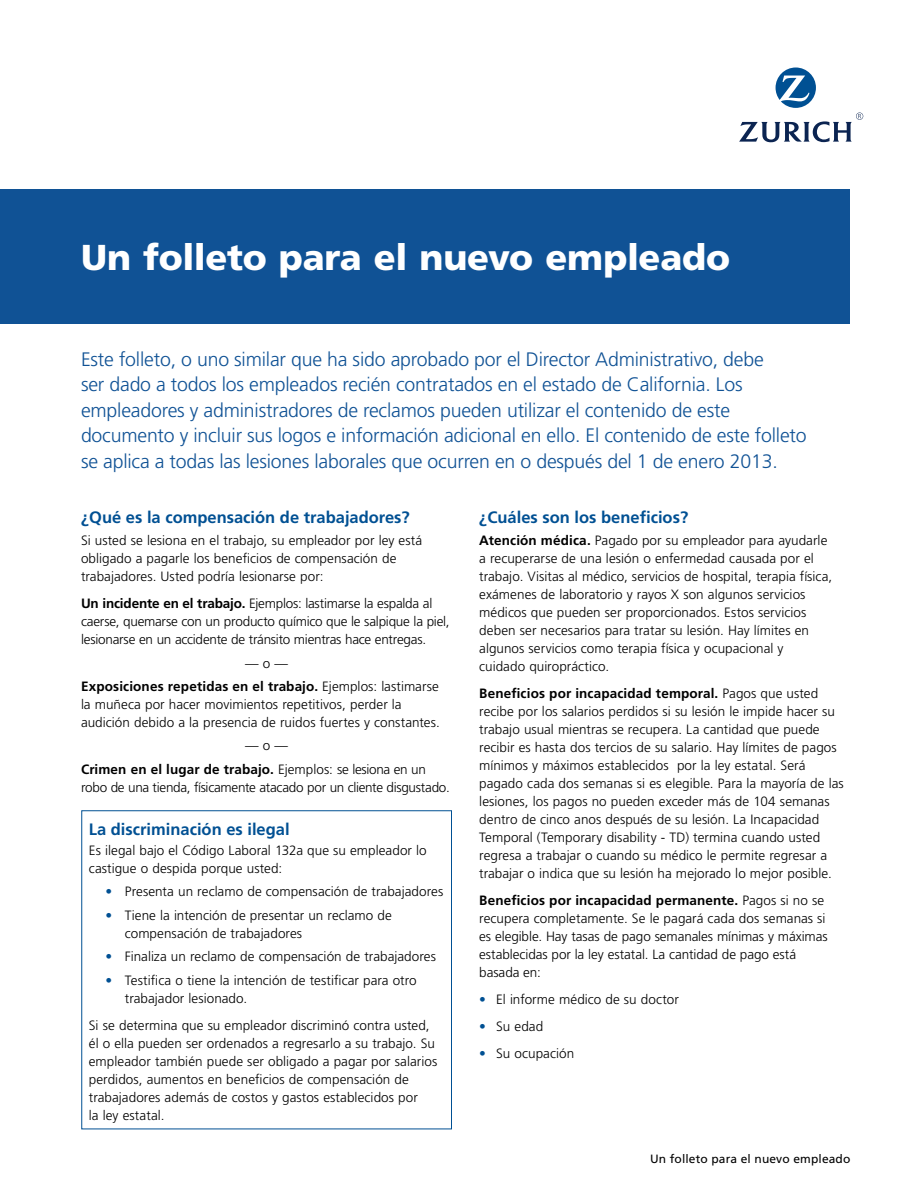
<style>
.page{position:relative;width:918px;height:1188px;background:#fff}
.page>*{position:absolute;margin:0;border:0;box-sizing:border-box;transform-origin:0 0}
.Main_title{font:900 36px "Frutiger LT Std";letter-spacing:-.01em;color:#fff}
.standfirst_across{font:300 19.5px/25.5px "Frutiger LT Std";letter-spacing:-.01em;color:#105295}
.Head_2{font:700 16.5px "Frutiger LT Std";color:#005093}
.Body{font:300 13.5px/18px "Frutiger LT Std";letter-spacing:.005em;color:#000}
.Body-2{font:300 13.5px/18px "Frutiger LT Std";letter-spacing:-.015em;color:#000}
.Body-3{font:300 13.5px/18px "Frutiger LT Std";letter-spacing:-.02em;color:#000}
.Bullet{font:300 13.5px "Frutiger LT Std";letter-spacing:.005em;color:#000}
.t1{font:12px "Frutiger LT Std";letter-spacing:.01em;color:#000}
.s1{font-weight:700}
.s2{color:#005093}
</style>
<div class="page">
<svg style="left:739px;top:68px;width:124px;height:74px"></svg>
<div style="left:0;top:189px;width:850px;height:135px;background:#105295"></div>
<p class="Main_title" style="left:81px;top:236px;width:651px">Un folleto para el nuevo empleado</p>
<p class="standfirst_across" style="left:81px;top:346px;width:727px">Este folleto, o uno similar que ha sido aprobado por el Director Administrativo, debe<br>ser dado a todos los empleados recién contratados en el estado de California. Los empleadores y administradores de reclamos pueden utilizar el contenido de este documento y incluir sus logos e información adicional en ello. El contenido de este folleto se aplica a todas las lesiones laborales que ocurren en o después del 1 de enero 2013.</p>
<p class="Head_2" style="left:81px;top:507px;width:330px">¿Qué es la compensación de trabajadores?</p>
<p class="Body" style="left:81px;top:532px;width:343px">Si usted se lesiona en el trabajo, su empleador por ley está obligado a pagarle los beneficios de compensación de trabajadores. Usted podría lesionarse por:</p>
<p class="Body-2" style="left:81px;top:595px;width:370px"><span class="s1">Un incidente en el trabajo.</span> Ejemplos: lastimarse la espalda al caerse, quemarse con un producto químico que le salpique la piel, lesionarse en un accidente de tránsito mientras hace entregas.</p>
<p class="Body" style="left:245px;top:654px;width:44px">— o —</p>
<p class="Body" style="left:81px;top:678px;width:360px"><span class="s1">Exposiciones repetidas en el trabajo.</span> Ejemplos: lastimarse la muñeca por hacer movimientos repetitivos, perder la audición debido a la presencia de ruidos fuertes y constantes.</p>
<p class="Body" style="left:245px;top:737px;width:44px">— o —</p>
<p class="Body-3" style="left:81px;top:760px;width:370px"><span class="s1">Crimen en el lugar de trabajo.</span> Ejemplos: se lesiona en un robo de una tienda, físicamente atacado por un cliente disgustado.</p>
<p class="Head_2" style="left:89px;top:819px;width:202px">La discriminación es ilegal</p>
<p class="Body" style="left:89px;top:842px;width:339px">Es ilegal bajo el Código Laboral 132a que su empleador lo castigue o despida porque usted:</p>
<p class="Body" style="left:105px;top:883px;width:339px"><span class="s2">•</span> Presenta un reclamo de compensación de trabajadores</p>
<p class="Body" style="left:125px;top:906px;width:269px;text-indent:-20px"><span class="s2">•</span> Tiene la intención de presentar un reclamo de compensación de trabajadores</p>
<p class="Body" style="left:105px;top:948px;width:332px"><span class="s2">•</span> Finaliza un reclamo de compensación de trabajadores</p>
<p class="Body" style="left:125px;top:971px;width:293px;text-indent:-20px"><span class="s2">•</span> Testifica o tiene la intención de testificar para otro trabajador lesionado.</p>
<p class="Body" style="left:89px;top:1016px;width:350px">Si se determina que su empleador discriminó contra usted, él o ella pueden ser ordenados a regresarlo a su trabajo. Su empleador también puede ser obligado a pagar por salarios perdidos, aumentos en beneficios de compensación de trabajadores además de costos y gastos establecidos por<br>la ley estatal.</p>
<p class="Head_2" style="left:479px;top:507px;width:211px">¿Cuáles son los beneficios?</p>
<p class="Body" style="left:479px;top:532px;width:354px"><span class="s1">Atención médica.</span> Pagado por su empleador para ayudarle a recuperarse de una lesión o enfermedad causada por el trabajo. Visitas al médico, servicios de hospital, terapia física, exámenes de laboratorio y rayos X son algunos servicios médicos que pueden ser proporcionados. Estos servicios deben ser necesarios para tratar su lesión. Hay límites en algunos servicios como terapia física y ocupacional y cuidado quiropráctico.</p>
<p class="Body" style="left:479px;top:685px;width:366px"><span class="s1">Beneficios por incapacidad temporal.</span> Pagos que usted recibe por los salarios perdidos si su lesión le impide hacer su trabajo usual mientras se recupera. La cantidad que puede recibir es hasta dos tercios de su salario. Hay límites de pagos mínimos y máximos establecidos por la ley estatal. Será pagado cada dos semanas si es elegible. Para la mayoría de las lesiones, los pagos no pueden exceder más de 104 semanas dentro de cinco anos después de su lesión. La Incapacidad Temporal (Temporary disability - TD) termina cuando usted regresa a trabajar o cuando su médico le permite regresar a trabajar o indica que su lesión ha mejorado lo mejor posible.</p>
<p class="Body" style="left:479px;top:892px;width:350px"><span class="s1">Beneficios por incapacidad permanente.</span> Pagos si no se recupera completamente. Se le pagará cada dos semanas si es elegible. Hay tasas de pago semanales mínimas y máximas establecidas por la ley estatal. La cantidad de pago está basada en:</p>
<p class="Bullet" style="left:479px;top:992px;width:201px"><span class="s2">•</span> El informe médico de su doctor</p>
<p class="Bullet" style="left:479px;top:1019px;width:66px"><span class="s2">•</span> Su edad</p>
<p class="Bullet" style="left:479px;top:1046px;width:97px"><span class="s2">•</span> Su ocupación</p>
<p class="t1" style="left:650px;top:1152px;width:202px">Un folleto para el nuevo empleado</p>
</div>
